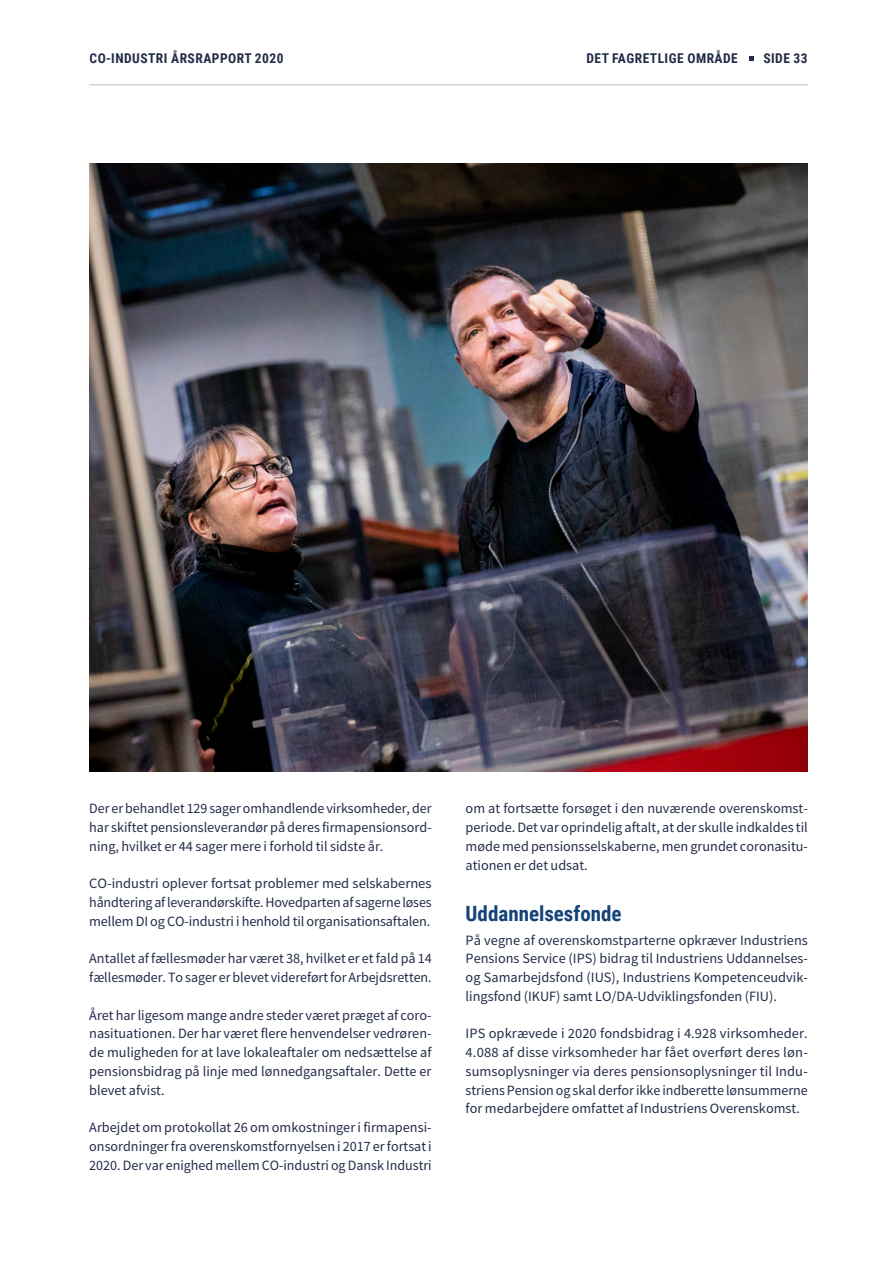
<style>
.page{position:relative;width:893px;height:1263px;background:#fff}
.page>*{position:absolute;margin:0;border:0;box-sizing:border-box;transform-origin:0 0}
.Mellemrubrik_-_1_lin{font:700 21px "Roboto Condensed";color:#154379}
.Paragraphs{font:14.25px/18.8px "Source Sans Pro";color:#242d49;text-align:justify}
.t1{font:700 13.5px "Roboto Condensed";letter-spacing:.035em;color:#242d49}
</style>
<div class="page">
<svg style="left:749px;top:56px;width:5px;height:5px"></svg>
<img style="left:89px;top:164px;width:719px;height:608px">
<hr style="left:89px;top:85px;width:719px;height:1px;background:#c0bdc7">
<p class="t1" style="left:90px;top:49px;width:196px">CO-INDUSTRI ÅRSRAPPORT 2020</p>
<p class="t1" style="left:586px;top:49px;width:153px">DET FAGRETLIGE OMRÅDE</p>
<p class="t1" style="left:763px;top:49px;width:46px">SIDE 33</p>
<p class="Paragraphs" style="left:89px;top:799px;width:344px">Der er behandlet 129 sager omhandlende virksomheder, der har skiftet pensionsleverandør på deres firmapensionsord&shy;ning, hvilket er 44 sager mere i forhold til sidste år.</p>
<p class="Paragraphs" style="left:89px;top:874px;width:344px">CO-industri oplever fortsat problemer med selskabernes håndtering af leverandørskifte. Hovedparten af sagerne løses mellem DI og CO-industri i henhold til organisationsaftalen.</p>
<p class="Paragraphs" style="left:89px;top:949px;width:344px">Antallet af fællesmøder har været 38, hvilket er et fald på 14 fællesmøder. To sager er blevet videreført for Arbejdsretten.</p>
<p class="Paragraphs" style="left:89px;top:1005px;width:344px">Året har ligesom mange andre steder været præget af coro&shy;nasituationen. Der har været flere henvendelser vedrøren&shy;de muligheden for at lave lokaleaftaler om nedsættelse af pensionsbidrag på linje med lønnedgangsaftaler. Dette er blevet afvist.</p>
<p class="Paragraphs" style="left:89px;top:1118px;width:344px">Arbejdet om protokollat 26 om omkostninger i firmapensi&shy;onsordninger fra overenskomstfornyelsen i 2017 er fortsat i 2020. Der var enighed mellem CO-industri og Dansk Industri</p>
<p class="Paragraphs" style="left:466px;top:799px;width:344px">om at fortsætte forsøget i den nuværende overenskomst&shy;periode. Det var oprindelig aftalt, at der skulle indkaldes til møde med pensionsselskaberne, men grundet coronasitu&shy;ationen er det udsat.</p>
<p class="Mellemrubrik_-_1_lin" style="left:466px;top:899px;width:158px">Uddannelsesfonde</p>
<p class="Paragraphs" style="left:466px;top:930px;width:344px">På vegne af overenskomstparterne opkræver Industriens Pensions Service (IPS) bidrag til Industriens Uddannelses&shy;og Samarbejdsfond (IUS), Industriens Kompetenceudvik&shy;lingsfond (IKUF) samt LO/DA-Udviklingsfonden (FIU).</p>
<p class="Paragraphs" style="left:466px;top:1024px;width:344px">IPS opkrævede i 2020 fondsbidrag i 4.928 virksomheder.<br>4.088 af disse virksomheder har fået overført deres løn&shy;sumsoplysninger via deres pensionsoplysninger til Indu&shy;striens Pension og skal derfor ikke indberette lønsummerne for medarbejdere omfattet af Industriens Overenskomst.</p>
</div>
